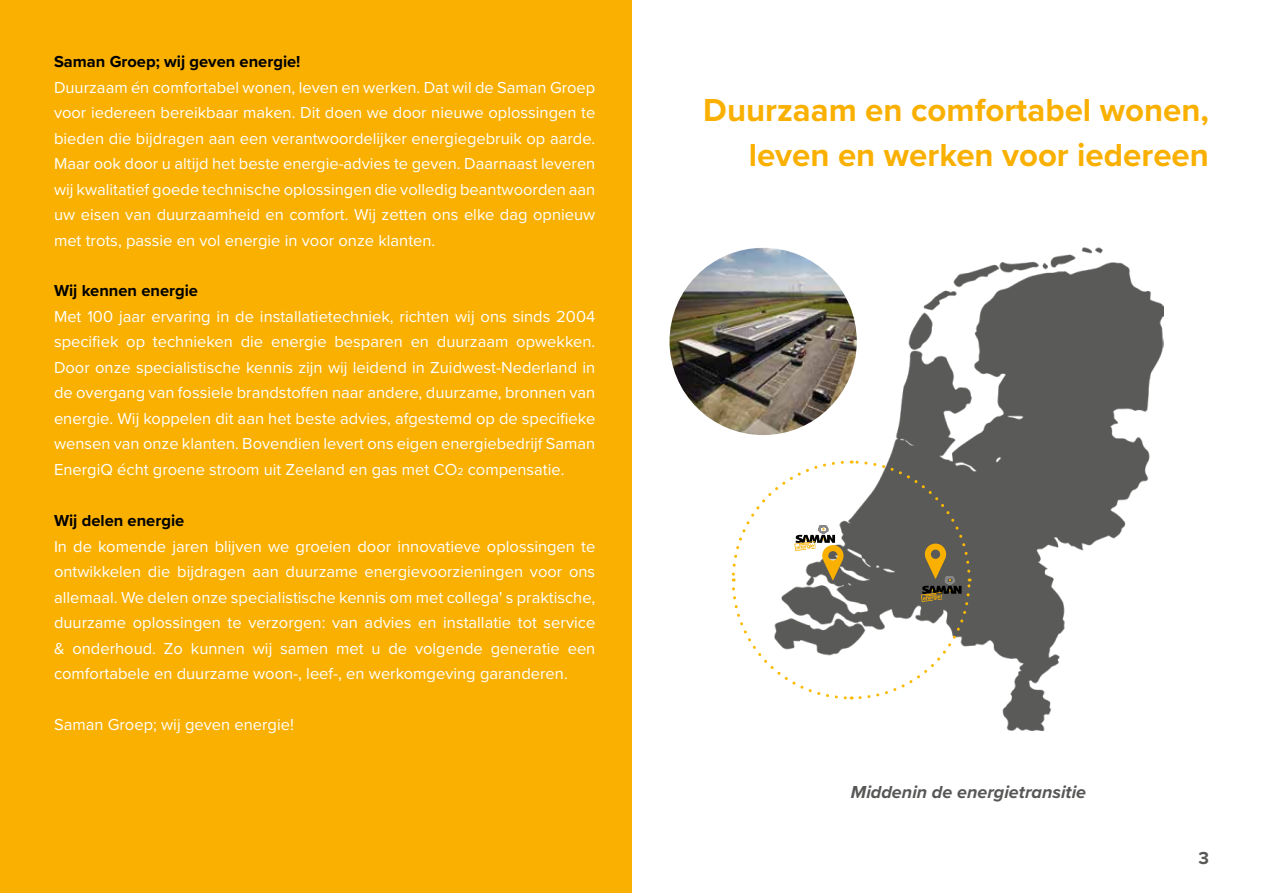
<style>
.page{position:relative;width:1263px;height:893px;background:#fff}
.page>*{position:absolute;margin:0;border:0;box-sizing:border-box;transform-origin:0 0}
.t1{font:700 33px/45px "Proxima Nova";color:#f9b000;text-align:right}
.t2{font:italic 700 18px "Proxima Nova";color:#575756}
.t3{font:700 18px "Proxima Nova";color:#575756}
.t4{font:16.5px/25.5px "Proxima Nova";color:#fff;text-align:justify}
.t5{font:700 16.5px "Proxima Nova";color:#000}
.s1{font-size:10.5px}
</style>
<div class="page">
<div style="left:0;top:0;width:631px;height:893px;background:#f9b000"></div>
<img style="left:774px;top:248px;width:389px;height:483px">
<img style="left:669px;top:248px;width:188px;height:187px;border-radius:94px">
<svg style="left:731px;top:459px;width:241px;height:242px"></svg>
<p class="t5" style="left:54px;top:49px;width:248px">Saman Groep; wij geven energie!</p>
<p class="t4" style="left:54px;top:74px;width:543px">Duurzaam én comfortabel wonen, leven en werken. Dat wil de Saman Groep voor iedereen bereikbaar maken. Dit doen we door nieuwe oplossingen te bieden die bijdragen aan een verantwoordelijker energiegebruik op aarde.<br>Maar ook door u altijd het beste energie-advies te geven. Daarnaast leveren wij kwalitatief goede technische oplossingen die volledig beantwoorden aan uw eisen van duurzaamheid en comfort. Wij zetten ons elke dag opnieuw met trots, passie en vol energie in voor onze klanten.</p>
<p class="t5" style="left:54px;top:279px;width:146px">Wij kennen energie</p>
<p class="t4" style="left:54px;top:303px;width:543px">Met 100 jaar ervaring in de installatietechniek, richten wij ons sinds 2004 specifiek op technieken die energie besparen en duurzaam opwekken.<br>Door onze specialistische kennis zijn wij leidend in Zuidwest-Nederland in de overgang van fossiele brandstoffen naar andere, duurzame, bronnen van energie. Wij koppelen dit aan het beste advies, afgestemd op de specifieke wensen van onze klanten. Bovendien levert ons eigen energiebedrijf Saman EnergiQ écht groene stroom uit Zeeland en gas met CO<span class="s1">2</span> compensatie.</p>
<p class="t5" style="left:54px;top:508px;width:132px">Wij delen energie</p>
<p class="t4" style="left:54px;top:533px;width:543px">In de komende jaren blijven we groeien door innovatieve oplossingen te ontwikkelen die bijdragen aan duurzame energievoorzieningen voor ons allemaal. We delen onze specialistische kennis om met collega' s praktische, duurzame oplossingen te verzorgen: van advies en installatie tot service &amp; onderhoud. Zo kunnen wij samen met u de volgende generatie een comfortabele en duurzame woon-, leef-, en werkomgeving garanderen.</p>
<p class="t4" style="left:54px;top:711px;width:241px">Saman Groep; wij geven energie!</p>
<h1 class="t1" style="left:703px;top:87px;width:507px">Duurzaam en comfortabel wonen, leven en werken voor iedereen</h1>
<p class="t2" style="left:851px;top:779px;width:237px">Middenin de energietransitie</p>
<p class="t3" style="left:1198px;top:844px;width:12px">3</p>
</div>
